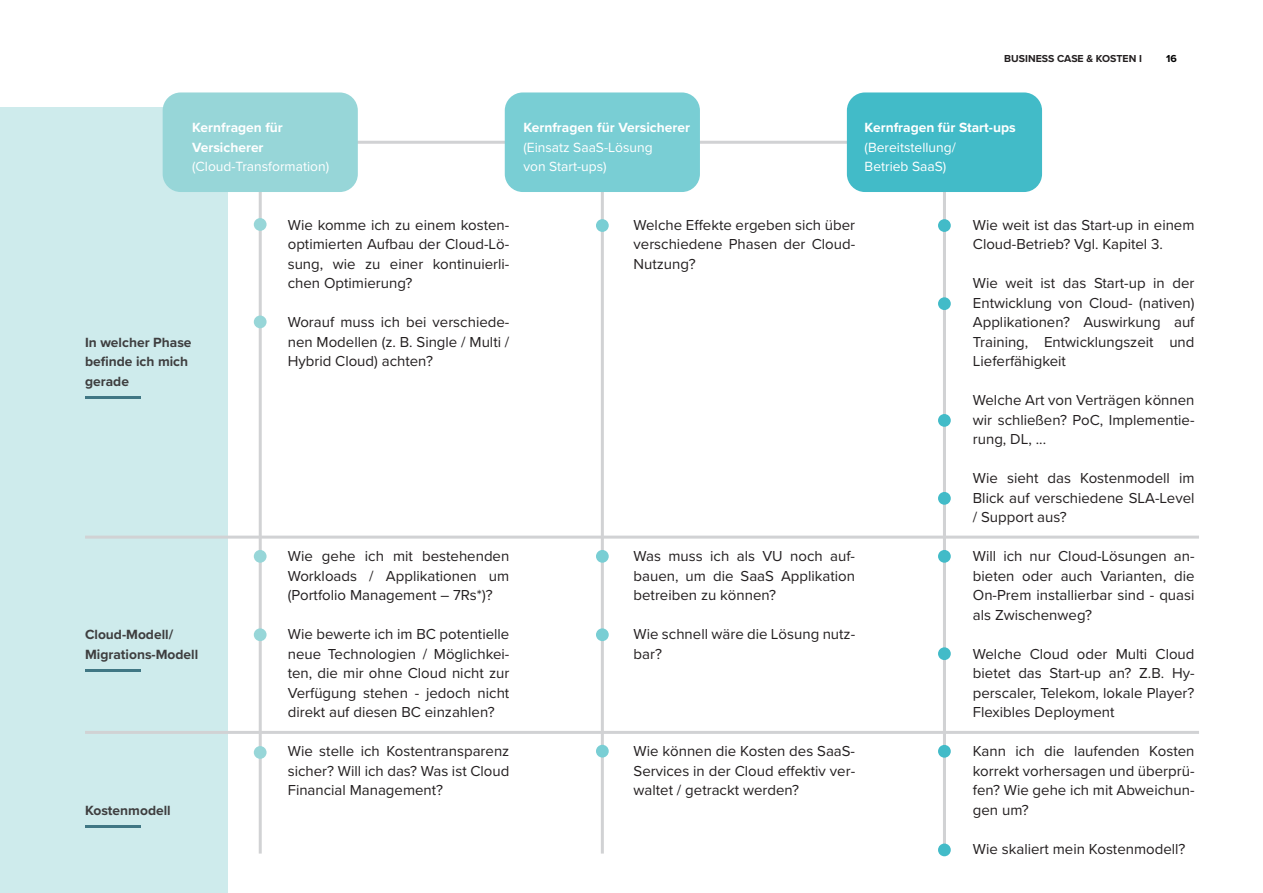
<style>
.page{position:relative;width:1263px;height:893px;background:#fff}
.page>*{position:absolute;margin:0;border:0;box-sizing:border-box;transform-origin:0 0}
.t1{font:15px/19.5px "Proxima Nova";color:#231f20;text-align:justify}
.t2{font:13.8px/19.5px "Proxima Nova";color:#fff}
.t3{font:700 13.8px/19.5px "Proxima Nova";color:#3e3e3f}
.t4{font:700 13.8px/19.5px "Proxima Nova";color:#fff}
.t5{font:700 10.5px "Proxima Nova";color:#231f20}
.t6{font:700 10.5px "Proxima Nova";color:#000}
</style>
<div class="page">
<div style="left:0;top:108px;width:227px;height:785px;background:#ceebec"></div>
<hr style="left:259px;top:153px;width:3px;height:701px;background:#d1d2d4">
<hr style="left:601px;top:153px;width:3px;height:701px;background:#d1d2d4">
<hr style="left:943px;top:153px;width:3px;height:701px;background:#d1d2d4">
<hr style="left:294px;top:141px;width:609px;height:3px;background:#d1d2d4">
<div style="left:163px;top:92px;width:195px;height:100px;background:#97d6d8;border-radius:18px"></div>
<div style="left:505px;top:92px;width:195px;height:100px;background:#79ced4;border-radius:18px"></div>
<div style="left:847px;top:92px;width:195px;height:100px;background:#42bbc8;border-radius:18px"></div>
<div style="left:254px;top:218px;width:13px;height:13px;background:#97d6d8;border-radius:50%"></div>
<div style="left:596px;top:219px;width:13px;height:13px;background:#79ced4;border-radius:50%"></div>
<div style="left:938px;top:219px;width:13px;height:13px;background:#42bbc8;border-radius:50%"></div>
<hr style="left:85px;top:396px;width:55px;height:2px;background:#407784">
<div style="left:938px;top:297px;width:13px;height:13px;background:#42bbc8;border-radius:50%"></div>
<div style="left:938px;top:414px;width:13px;height:13px;background:#42bbc8;border-radius:50%"></div>
<div style="left:938px;top:492px;width:13px;height:13px;background:#42bbc8;border-radius:50%"></div>
<div style="left:938px;top:550px;width:13px;height:13px;background:#42bbc8;border-radius:50%"></div>
<div style="left:938px;top:647px;width:13px;height:13px;background:#42bbc8;border-radius:50%"></div>
<div style="left:938px;top:745px;width:13px;height:13px;background:#42bbc8;border-radius:50%"></div>
<div style="left:938px;top:843px;width:13px;height:13px;background:#42bbc8;border-radius:50%"></div>
<div style="left:254px;top:315px;width:13px;height:13px;background:#97d6d8;border-radius:50%"></div>
<hr style="left:85px;top:536px;width:1114px;height:3px;background:#d1d2d4">
<hr style="left:85px;top:669px;width:55px;height:2px;background:#407784">
<hr style="left:85px;top:731px;width:1114px;height:3px;background:#d1d2d4">
<hr style="left:85px;top:825px;width:55px;height:2px;background:#407784">
<div style="left:254px;top:550px;width:13px;height:13px;background:#97d6d8;border-radius:50%"></div>
<div style="left:254px;top:628px;width:13px;height:13px;background:#97d6d8;border-radius:50%"></div>
<div style="left:254px;top:746px;width:13px;height:13px;background:#97d6d8;border-radius:50%"></div>
<div style="left:596px;top:550px;width:13px;height:13px;background:#79ced4;border-radius:50%"></div>
<div style="left:596px;top:628px;width:13px;height:13px;background:#79ced4;border-radius:50%"></div>
<div style="left:596px;top:745px;width:13px;height:12px;background:#79ced4;border-radius:50%"></div>
<p class="t5" style="left:1004px;top:51px;width:139px">BUSINESS CASE &amp; KOSTEN I</p>
<p class="t6" style="left:1166px;top:51px;width:12px">16</p>
<p class="t4" style="left:192px;top:117px;width:92px">Kernfragen für<br>Versicherer</p>
<p class="t2" style="left:192px;top:156px;width:139px">(Cloud-Transformation)</p>
<p class="t4" style="left:523px;top:117px;width:168px">Kernfragen für Versicherer</p>
<p class="t2" style="left:523px;top:137px;width:131px">(Einsatz SaaS-Lösung von Start-ups)</p>
<p class="t4" style="left:865px;top:117px;width:153px">Kernfragen für Start-ups</p>
<p class="t2" style="left:865px;top:137px;width:93px">(Bereitstellung/<br>Betrieb SaaS)</p>
<p class="t3" style="left:85px;top:332px;width:108px">In welcher Phase befinde ich mich gerade</p>
<p class="t3" style="left:85px;top:624px;width:115px">Cloud-Modell/<br>Migrations-Modell</p>
<p class="t3" style="left:85px;top:800px;width:87px">Kostenmodell</p>
<p class="t1" style="left:288px;top:214px;width:223px">Wie komme ich zu einem kosten&shy;optimierten Aufbau der Cloud-Lö&shy;sung, wie zu einer kontinuierli&shy;chen Optimierung?</p>
<p class="t1" style="left:288px;top:312px;width:223px">Worauf muss ich bei verschiede&shy;nen Modellen (z. B. Single / Multi / Hybrid Cloud) achten?</p>
<p class="t1" style="left:288px;top:546px;width:223px">Wie gehe ich mit bestehenden Workloads / Applikationen um (Portfolio Management – 7Rs*)?</p>
<p class="t1" style="left:288px;top:624px;width:223px">Wie bewerte ich im BC potentielle neue Technologien / Möglichkei&shy;ten, die mir ohne Cloud nicht zur Verfügung stehen - jedoch nicht direkt auf diesen BC einzahlen?</p>
<p class="t1" style="left:288px;top:741px;width:223px">Wie stelle ich Kostentransparenz sicher? Will ich das? Was ist Cloud Financial Management?</p>
<p class="t1" style="left:633px;top:214px;width:223px">Welche Effekte ergeben sich über verschiedene Phasen der Cloud-Nutzung?</p>
<p class="t1" style="left:633px;top:546px;width:223px">Was muss ich als VU noch auf&shy;bauen, um die SaaS Applikation betreiben zu können?</p>
<p class="t1" style="left:633px;top:624px;width:223px">Wie schnell wäre die Lösung nutz&shy;bar?</p>
<p class="t1" style="left:633px;top:741px;width:223px">Wie können die Kosten des SaaS-Services in der Cloud effektiv ver&shy;waltet / getrackt werden?</p>
<p class="t1" style="left:973px;top:214px;width:223px">Wie weit ist das Start-up in einem<br>Cloud-Betrieb? Vgl. Kapitel 3.</p>
<p class="t1" style="left:973px;top:273px;width:223px">Wie weit ist das Start-up in der Entwicklung von Cloud- (nativen)<br>Applikationen? Auswirkung auf Training, Entwicklungszeit und Lieferfähigkeit</p>
<p class="t1" style="left:973px;top:390px;width:223px">Welche Art von Verträgen können wir schließen? PoC, Implementie&shy;rung, DL, ...</p>
<p class="t1" style="left:973px;top:468px;width:223px">Wie sieht das Kostenmodell im Blick auf verschiedene SLA-Level / Support aus?</p>
<p class="t1" style="left:973px;top:546px;width:223px">Will ich nur Cloud-Lösungen an&shy;bieten oder auch Varianten, die On-Prem installierbar sind - quasi als Zwischenweg?</p>
<p class="t1" style="left:973px;top:643px;width:223px">Welche Cloud oder Multi Cloud bietet das Start-up an? Z.B. Hy&shy;perscaler, Telekom, lokale Player?<br>Flexibles Deployment</p>
<p class="t1" style="left:973px;top:741px;width:223px">Kann ich die laufenden Kosten korrekt vorhersagen und überprü&shy;fen? Wie gehe ich mit Abweichun&shy;gen um?</p>
<p class="t1" style="left:973px;top:838px;width:214px">Wie skaliert mein Kostenmodell?</p>
</div>
